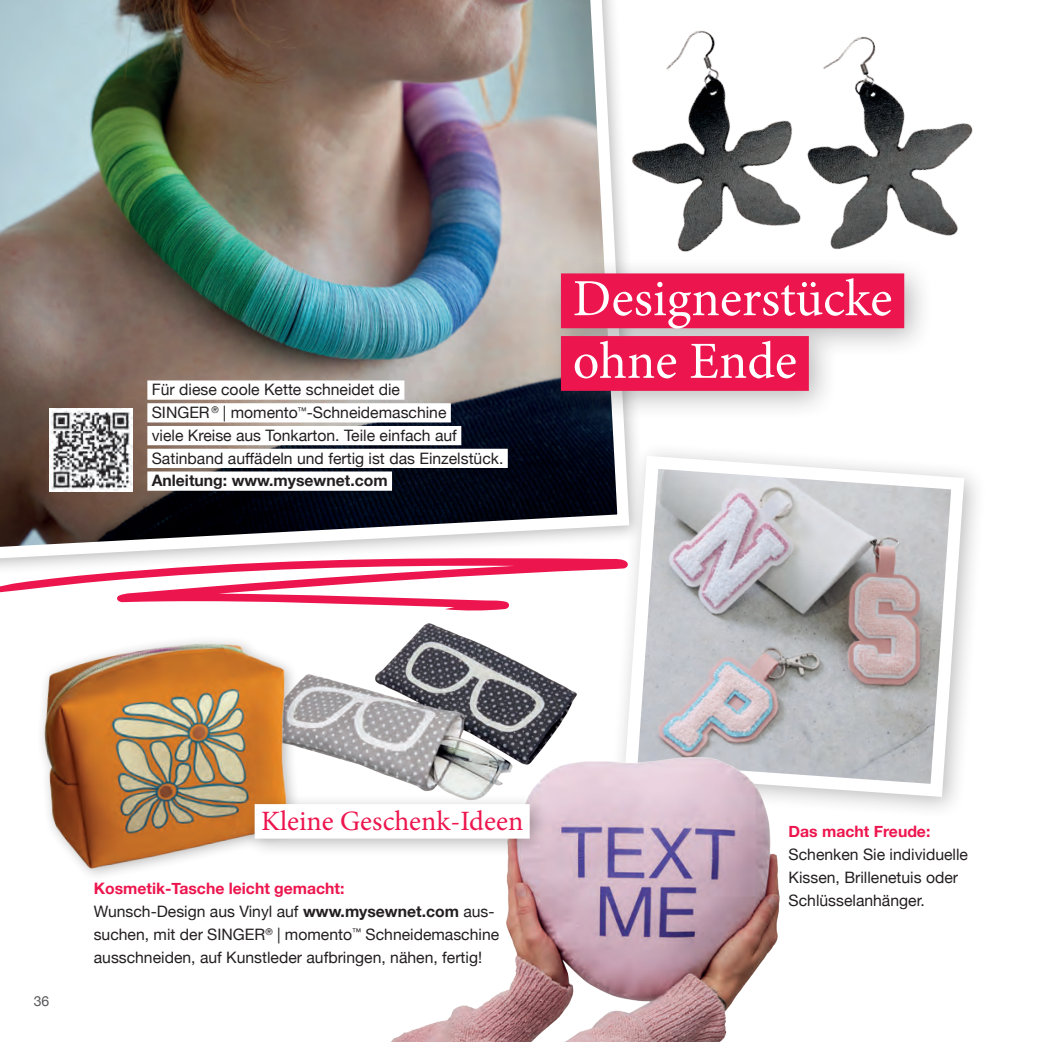
<style>
.page{position:relative;width:1042px;height:1042px;background:#fff}
.page>*{position:absolute;margin:0;border:0;box-sizing:border-box;transform-origin:0 0}
.t1{font:52.15px/62.6px "Minion Pro";color:#fff}
.t2{font:28px "Minion Pro";color:#ed154e}
.t3{font:15.75px/22.8px "Helvetica Neue";color:#231f20}
.t4{font:700 15.75px "Helvetica Neue";color:#231f20}
.t5{font:700 15.75px "Helvetica Neue";color:#ed154e}
.t6{font:14px "Helvetica Neue";color:#57585a}
.t7{font:9.1px "Helvetica Neue";color:#231f20}
.s1{font-weight:700;color:#ed154e}
.s2{font-weight:700}
</style>
<div class="page">
<img style="left:0;top:0;width:635px;height:557px">
<div style="left:610px;top:441px;width:377px;height:378px;background:#231f20;opacity:.3"></div>
<svg style="left:618px;top:449px;width:353px;height:354px"></svg>
<img style="left:561px;top:0;width:412px;height:256px">
<svg style="left:0;top:557px;width:629px;height:54px"></svg>
<div style="left:544px;top:256px;width:390px;height:165px;background:#231f20;opacity:.3"></div>
<div style="left:561px;top:273px;width:343px;height:55px;background:#ed154e"></div>
<div style="left:561px;top:336px;width:248px;height:55px;background:#ed154e"></div>
<div style="left:147px;top:380px;width:257px;height:20px;background:#fff"></div>
<div style="left:147px;top:403px;width:304px;height:19px;background:#fff"></div>
<div style="left:147px;top:426px;width:314px;height:19px;background:#fff"></div>
<div style="left:147px;top:449px;width:361px;height:19px;background:#fff"></div>
<div style="left:147px;top:471px;width:245px;height:20px;background:#fff"></div>
<img style="left:50px;top:408px;width:82px;height:83px">
<img style="left:391px;top:683px;width:565px;height:359px">
<img style="left:275px;top:599px;width:339px;height:226px">
<img style="left:42px;top:621px;width:273px;height:254px">
<div style="left:244px;top:793px;width:305px;height:64px;background:#231f20;opacity:.3"></div>
<div style="left:255px;top:804px;width:275px;height:34px;background:#fff"></div>
<div style="left:784px;top:822px;width:151px;height:20px;background:#fff"></div>
<div style="left:784px;top:845px;width:188px;height:19px;background:#fff"></div>
<div style="left:784px;top:868px;width:178px;height:19px;background:#fff"></div>
<div style="left:784px;top:891px;width:141px;height:19px;background:#fff"></div>
<p class="t3" style="left:152px;top:379px;width:353px">Für diese coole Kette schneidet die<br>SINGER | momento -Schneidemaschine<br>viele Kreise aus Tonkarton. Teile einfach auf Satinband auffädeln und fertig ist das Einzelstück.</p>
<p class="t4" style="left:152px;top:468px;width:237px">Anleitung: www.mysewnet.com</p>
<p class="t7" style="left:212px;top:403px;width:9px">®</p>
<p class="t7" style="left:297px;top:404px;width:11px">™</p>
<h1 class="t1" style="left:573px;top:267px;width:321px">Designerstücke ohne Ende</h1>
<p class="t6" style="left:34px;top:990px;width:17px">36</p>
<h2 class="t2" style="left:261px;top:803px;width:264px">Kleine Geschenk-Ideen</h2>
<p class="t3" style="left:94px;top:878px;width:407px"><span class="s1">Kosmetik-Tasche leicht gemacht:<br></span>Wunsch-Design aus Vinyl auf <span class="s2">www.mysewnet.com</span> aus&shy;suchen, mit der SINGER<sup>®</sup> | momento<sup>™</sup> Schneidemaschine ausschneiden, auf Kunstleder aufbringen, nähen, fertig!</p>
<p class="t5" style="left:788px;top:819px;width:143px">Das macht Freude:</p>
<p class="t3" style="left:788px;top:844px;width:181px">Schenken Sie individuelle<br>Kissen, Brillenetuis oder<br>Schlüsselanhänger.</p>
</div>
